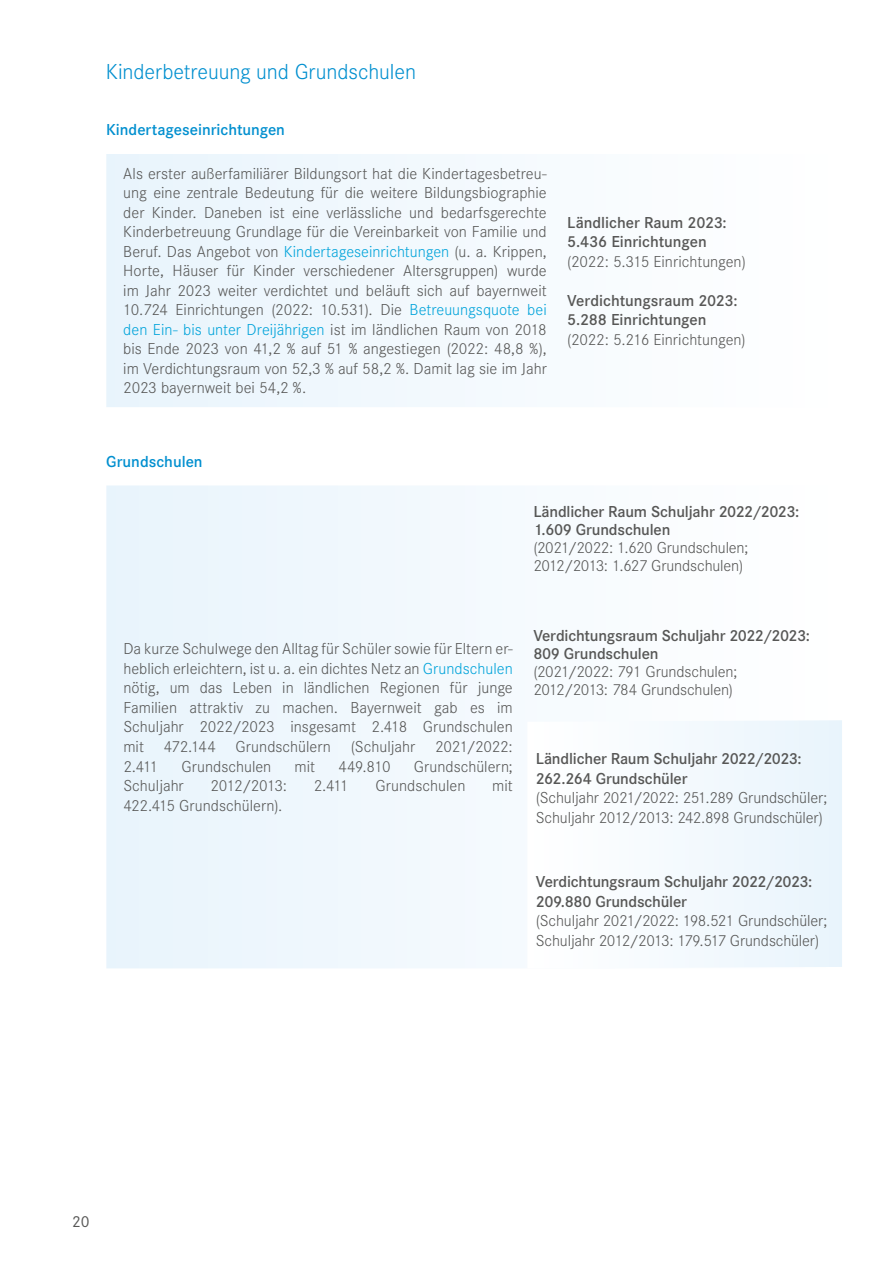
<style>
.page{position:relative;width:893px;height:1263px;background:#fff}
.page>*{position:absolute;margin:0;border:0;box-sizing:border-box;transform-origin:0 0}
.t1{font:300 22.5px "Corporate S Pro";letter-spacing:-.005em;color:#008fcf}
.t2{font:300 16.5px/19.5px "Corporate S Pro";letter-spacing:-.01em;color:#575756;text-align:justify}
.t3{font:600 16.5px "Corporate S Pro";letter-spacing:-.01em;color:#575756}
.t4{font:600 16.5px "Corporate S Pro";color:#008fcf}
.t5{font:300 16.5px "Corporate S Pro";letter-spacing:-.04em;color:#575756}
.t6{font:16.5px "Corporate S Pro";color:#575756}
.s1{color:#00a3da}
</style>
<div class="page">
<div style="left:106px;top:154px;width:396px;height:253px;background:#eff7fd"></div>
<div style="left:106px;top:485px;width:396px;height:483px;background:#eff7fd"></div>
<div style="left:673px;top:720px;width:169px;height:247px;background:#eff7fd"></div>
<p class="t1" style="left:106px;top:56px;width:312px">Kinderbetreuung und Grundschulen</p>
<p class="t4" style="left:106px;top:117px;width:180px">Kindertageseinrichtungen</p>
<p class="t2" style="left:123px;top:163px;width:425px">Als erster außerfamiliärer Bildungsort hat die Kindertagesbetreu&shy;ung eine zentrale Bedeutung für die weitere Bildungsbiographie der Kinder. Daneben ist eine verlässliche und bedarfsgerechte Kinderbetreuung Grundlage für die Vereinbarkeit von Familie und Beruf. Das Angebot von <span class="s1">Kindertageseinrichtungen</span> (u. a. Krippen, Horte, Häuser für Kinder verschiedener Altersgruppen) wurde im Jahr 2023 weiter verdichtet und beläuft sich auf bayernweit 10.724 Einrichtungen (2022: 10.531). Die <span class="s1">Betreuungsquote bei den Ein- bis unter Dreijährigen</span> ist im ländlichen Raum von 2018 bis Ende 2023 von 41,2 % auf 51 % angestiegen (2022: 48,8 %), im Verdichtungsraum von 52,3 % auf 58,2 %. Damit lag sie im Jahr 2023 bayernweit bei 54,2 %.</p>
<p class="t3" style="left:567px;top:210px;width:161px">Ländlicher Raum 2023:</p>
<p class="t3" style="left:567px;top:229px;width:141px">5.436 Einrichtungen</p>
<p class="t2" style="left:567px;top:250px;width:180px">(2022: 5.315 Einrichtungen)</p>
<p class="t3" style="left:567px;top:288px;width:172px">Verdichtungsraum 2023:</p>
<p class="t3" style="left:567px;top:307px;width:141px">5.288 Einrichtungen</p>
<p class="t2" style="left:567px;top:328px;width:180px">(2022: 5.216 Einrichtungen)</p>
<p class="t4" style="left:106px;top:449px;width:98px">Grundschulen</p>
<p class="t3" style="left:533px;top:499px;width:267px">Ländlicher Raum Schuljahr 2022/2023:</p>
<p class="t3" style="left:533px;top:517px;width:139px">1.609 Grundschulen</p>
<p class="t2" style="left:533px;top:537px;width:216px">(2021/2022: 1.620 Grundschulen;</p>
<p class="t2" style="left:533px;top:555px;width:211px">2012/2013: 1.627 Grundschulen)</p>
<p class="t2" style="left:123px;top:638px;width:391px">Da kurze Schulwege den Alltag für Schüler sowie für Eltern er&shy;heblich erleichtern, ist u. a. ein dichtes Netz an <span class="s1">Grundschulen </span>nötig, um das Leben in ländlichen Regionen für junge Familien attraktiv zu machen. Bayernweit gab es im Schuljahr 2022/2023 insgesamt 2.418 Grundschulen mit 472.144 Grundschülern (Schuljahr 2021/2022:<br>2.411</p>
<p class="t2" style="left:182px;top:755px;width:91px">Grundschulen</p>
<p class="t2" style="left:295px;top:755px;width:22px">mit</p>
<p class="t2" style="left:338px;top:755px;width:54px">449.810</p>
<p class="t2" style="left:414px;top:755px;width:101px">Grundschülern;</p>
<p class="t2" style="left:123px;top:775px;width:62px">Schuljahr</p>
<p class="t5" style="left:211px;top:774px;width:78px">2012/2013:</p>
<p class="t2" style="left:314px;top:775px;width:36px">2.411</p>
<p class="t2" style="left:375px;top:775px;width:91px">Grundschulen</p>
<p class="t2" style="left:492px;top:775px;width:22px">mit</p>
<p class="t2" style="left:123px;top:794px;width:161px">422.415 Grundschülern).</p>
<p class="t3" style="left:533px;top:623px;width:278px">Verdichtungsraum Schuljahr 2022/2023:</p>
<p class="t3" style="left:533px;top:641px;width:127px">809 Grundschulen</p>
<p class="t2" style="left:533px;top:661px;width:205px">(2021/2022: 791 Grundschulen;</p>
<p class="t2" style="left:533px;top:679px;width:201px">2012/2013: 784 Grundschulen)</p>
<p class="t3" style="left:536px;top:747px;width:267px">Ländlicher Raum Schuljahr 2022/2023:</p>
<p class="t3" style="left:536px;top:766px;width:153px">262.264 Grundschüler</p>
<p class="t2" style="left:536px;top:787px;width:293px">(Schuljahr 2021/2022: 251.289 Grundschüler;</p>
<p class="t2" style="left:536px;top:807px;width:289px">Schuljahr 2012/2013: 242.898 Grundschüler)</p>
<p class="t3" style="left:536px;top:870px;width:278px">Verdichtungsraum Schuljahr 2022/2023:</p>
<p class="t3" style="left:536px;top:889px;width:153px">209.880 Grundschüler</p>
<p class="t2" style="left:536px;top:910px;width:293px">(Schuljahr 2021/2022: 198.521 Grundschüler;</p>
<p class="t2" style="left:536px;top:930px;width:285px">Schuljahr 2012/2013: 179.517 Grundschüler)</p>
<p class="t6" style="left:72px;top:1209px;width:19px">20</p>
</div>
